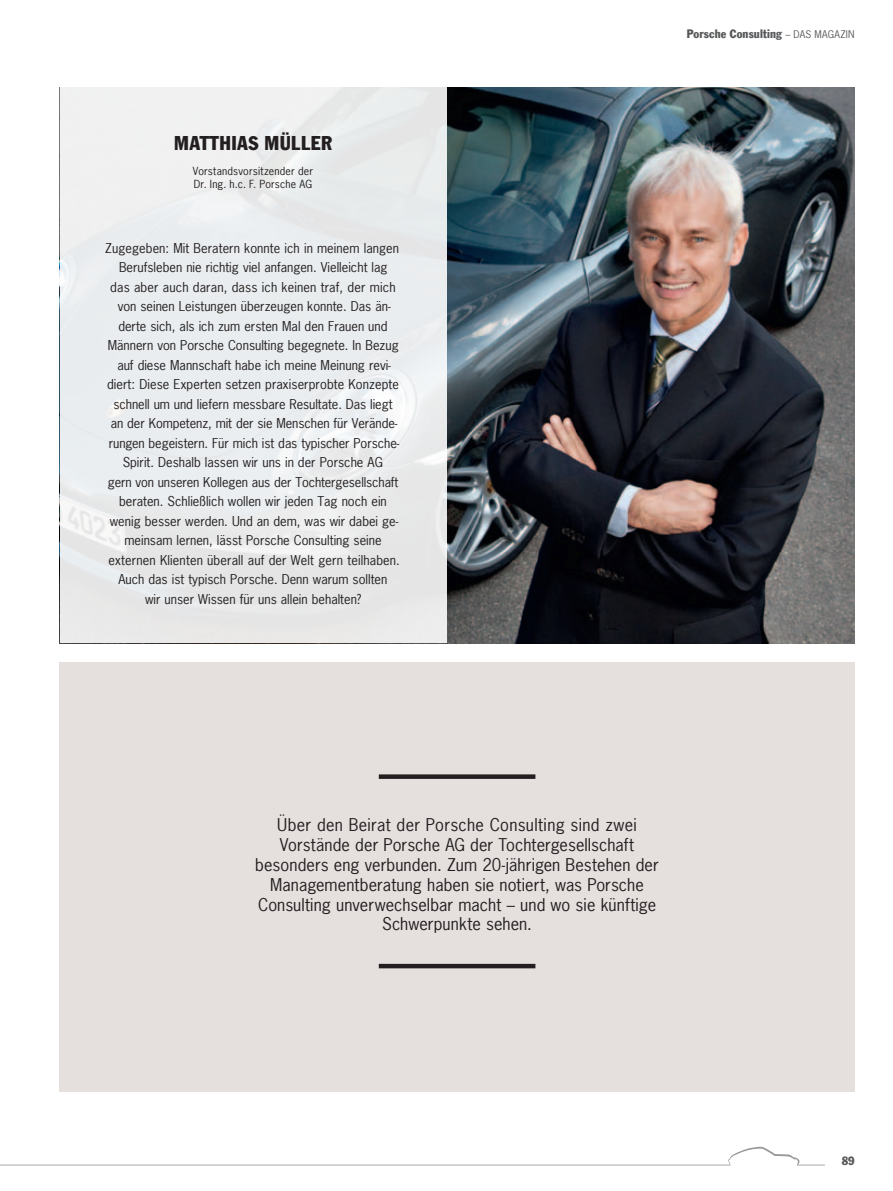
<style>
.page{position:relative;width:893px;height:1191px;background:#fff}
.page>*{position:absolute;margin:0;border:0;box-sizing:border-box;transform-origin:0 0}
.t1{font:condensed 19.5px "Frank Gothfor Porsche Com";letter-spacing:.02em;color:#231f20}
.t2{font:16.5px/19.8px "News Gothfor Porsche Com";letter-spacing:.005em;color:#231f20;text-align:center}
.t3{font:12.75px/19.5px "News Gothfor Porsche Com";color:#231f20;text-align:center}
.t4{font:condensed 12px "Frank Gothfor Porsche Com";letter-spacing:.01em;color:#57585a}
.t5{font:10.5px/13.5px "News Gothfor Porsche Com";letter-spacing:.02em;color:#231f20}
.s1{font-family:"News Gothfor Porsche Com";font-stretch:normal;font-size:9.9px}
</style>
<div class="page">
<div style="left:60px;top:662px;width:795px;height:429px;background:#e5e0de"></div>
<img style="left:446px;top:87px;width:409px;height:556px">
<div style="left:60px;top:87px;width:386px;height:556px;background:#eaedef"></div>
<div style="left:379px;top:774px;width:156px;height:5px;background:#231f20"></div>
<div style="left:379px;top:963px;width:156px;height:5px;background:#231f20"></div>
<svg style="left:0;top:1146px;width:825px;height:19px"></svg>
<h1 class="t1" style="left:174px;top:132px;width:13px">Matt</h1>
<h1 class="t1" style="left:219px;top:132px;width:22px">hias</h1>
<h1 class="t1" style="left:265px;top:132px;width:58px">Müller</h1>
<p class="t5" style="left:193px;top:164px;width:122px">Vorstandsvorsitzender der<br>Dr. Ing. h.c. F. Porsche AG</p>
<p class="t3" style="left:105px;top:238px;width:296px">Zugegeben: Mit Beratern konnte ich in meinem langen Berufsleben nie richtig viel anfangen. Vielleicht lag<br>das aber auch daran, dass ich keinen traf, der mich von seinen Leistungen überzeugen konnte. Das än&shy;derte sich, als ich zum ersten Mal den Frauen und Männern von Porsche Consulting begegnete. In Bezug auf diese Mannschaft habe ich meine Meinung revi&shy;diert: Diese Experten setzen praxiserprobte Konzepte schnell um und liefern messbare Resultate. Das liegt an der Kompetenz, mit der sie Menschen für Verände--- rungen begeistern. Für mich ist das typischer Porsche-Spirit. Deshalb lassen wir uns in der Porsche AG<br>gern von unseren Kollegen aus der Tochtergesellschaft beraten. Schließlich wollen wir jeden Tag noch ein wenig besser werden. Und an dem, was wir dabei ge&shy;meinsam lernen, lässt Porsche Consulting seine externen Klienten überall auf der Welt gern teilhaben.<br>Auch das ist typisch Porsche. Denn warum sollten<br>wir unser Wissen für uns allein behalten?</p>
<p class="t4" style="left:687px;top:27px;width:169px">Porsche Consulting <span class="s1">– DAS MAGAZIN</span></p>
<p class="t2" style="left:255px;top:815px;width:405px">Über den Beirat der Porsche Consulting sind zwei Vorstände der Porsche AG der Tochtergesellschaft besonders eng verbunden. Zum 20-jährigen Bestehen der Managementberatung haben sie notiert, was Porsche Consulting unverwechselbar macht – und wo sie künftige Schwerpunkte sehen.</p>
<p class="t4" style="left:842px;top:1153px;width:14px">89</p>
</div>
